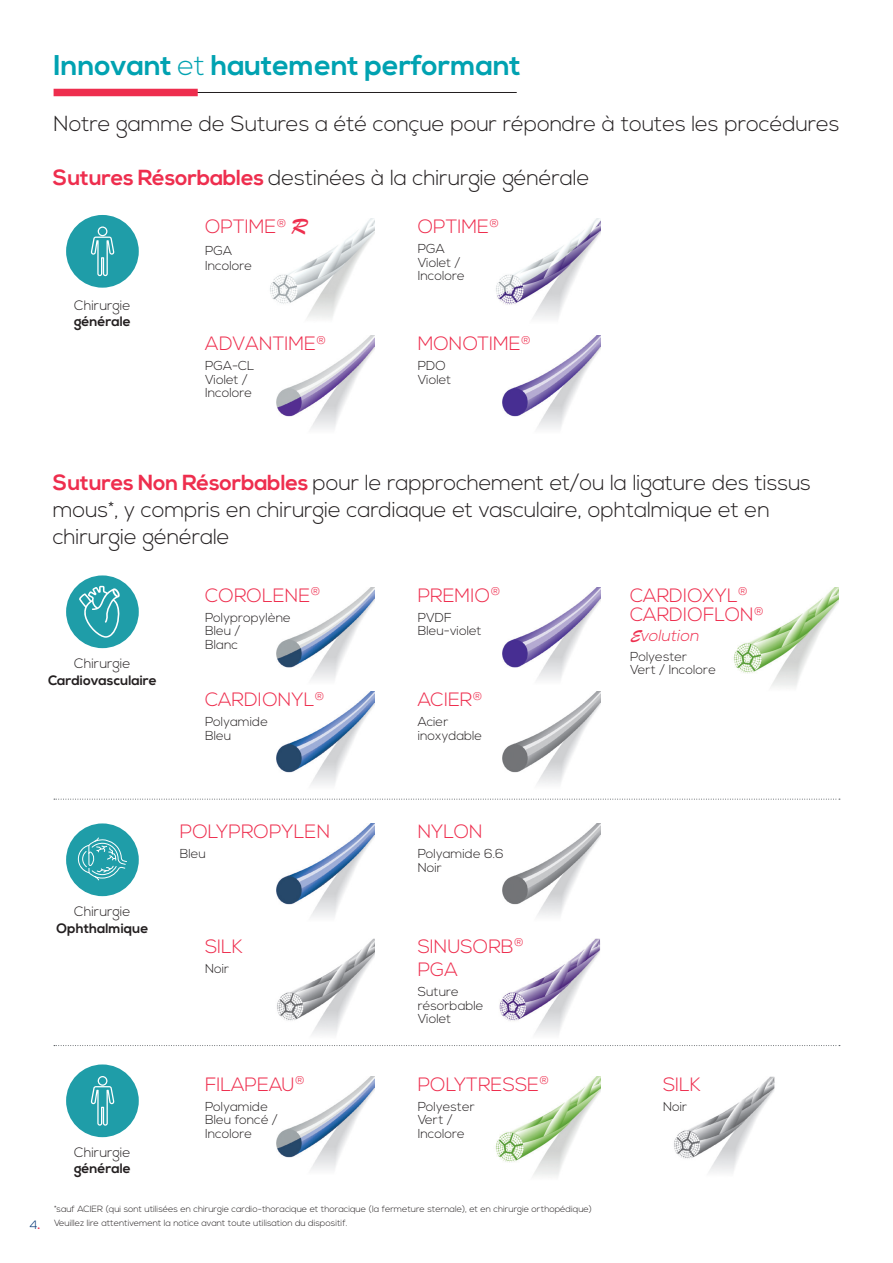
<style>
.page{position:relative;width:893px;height:1263px;background:#fff}
.page>*{position:absolute;margin:0;border:0;box-sizing:border-box;transform-origin:0 0}
.t1{font:700 28.5px "Nexa";color:#00a2b1}
.t2{font:300 21.75px/27px "Nexa";letter-spacing:-.01em;color:#231f20}
.t3{font:300 19.35px/23.1px "Nexa";color:#ee2e4e}
.t4{font:italic 300 16.2px "Nexa";color:#ee2e4e}
.t5{font:700 13.65px/16.4px "Nexa";color:#231f20;text-align:center}
.t6{font:300 13.65px/16.4px "Nexa";color:#231f20}
.t7{font:300 12.9px/13.8px "Nexa";color:#231f20}
.t8{font:300 12px "Nexa";color:#013374}
.t9{font:300 9px "Nexa";color:#231f20}
.s1{font-weight:300}
.s2{font-weight:700;color:#ee2e4e}
.s3{font-weight:700}
.s4{font-family:"Brush Script";font-weight:400;font-size:23.1px}
.s5{font-family:"Brush Script";font-weight:400}
</style>
<div class="page">
<img style="left:499px;top:938px;width:102px;height:96px">
<img style="left:733px;top:587px;width:106px;height:100px">
<img style="left:674px;top:1076px;width:101px;height:97px">
<img style="left:270px;top:219px;width:105px;height:99px">
<img style="left:496px;top:219px;width:105px;height:99px">
<img style="left:276px;top:335px;width:99px;height:94px">
<img style="left:502px;top:335px;width:99px;height:94px">
<img style="left:502px;top:587px;width:99px;height:93px">
<img style="left:276px;top:587px;width:99px;height:93px">
<img style="left:276px;top:692px;width:99px;height:93px">
<img style="left:276px;top:823px;width:99px;height:94px">
<img style="left:276px;top:1076px;width:99px;height:94px">
<img style="left:502px;top:823px;width:99px;height:93px">
<img style="left:502px;top:692px;width:99px;height:92px">
<img style="left:277px;top:938px;width:98px;height:97px">
<img style="left:495px;top:1076px;width:106px;height:100px">
<hr style="left:117px;top:92px;width:400px;height:1px;background:#231f20">
<div style="left:54px;top:89px;width:144px;height:7px;background:#ee2e4e"></div>
<div style="left:66px;top:215px;width:73px;height:73px;background:#1f9da8;border-radius:50%"></div>
<svg style="left:91px;top:226px;width:23px;height:50px"></svg>
<div style="left:66px;top:1064px;width:73px;height:73px;background:#1f9da8;border-radius:50%"></div>
<svg style="left:91px;top:1076px;width:23px;height:50px"></svg>
<div style="left:66px;top:823px;width:73px;height:73px;background:#1f9da8;border-radius:50%"></div>
<svg style="left:78px;top:837px;width:49px;height:43px"></svg>
<div style="left:66px;top:575px;width:73px;height:73px;background:#1f9da8;border-radius:50%"></div>
<svg style="left:79px;top:586px;width:41px;height:52px"></svg>
<svg style="left:54px;top:799px;width:786px;height:1px"></svg>
<svg style="left:54px;top:1045px;width:786px;height:1px"></svg>
<p class="t1" style="left:54px;top:49px;width:469px">Innovant <span class="s1">et</span> hautement performant</p>
<p class="t2" style="left:54px;top:111px;width:787px">Notre gamme de Sutures a été conçue pour répondre à toutes les procédures</p>
<p class="t2" style="left:53px;top:165px;width:538px"><span class="s2">Sutures Résorbables</span> destinées à la chirurgie générale</p>
<p class="t6" style="left:74px;top:298px;width:58px">Chirurgie <span class="s3">générale</span></p>
<p class="t3" style="left:205px;top:216px;width:102px">OPTIME<sup>®</sup> <span class="s4">R</span></p>
<p class="t7" style="left:205px;top:243px;width:49px;line-height:15.5px">PGA<br>Incolore</p>
<p class="t3" style="left:205px;top:333px;width:123px">ADVANTIME<sup>®</sup></p>
<p class="t7" style="left:205px;top:359px;width:51px">PGA-CL<br>Violet /<br>Incolore</p>
<p class="t3" style="left:418px;top:216px;width:83px">OPTIME<sup>®</sup></p>
<p class="t7" style="left:418px;top:242px;width:49px">PGA<br>Violet /<br>Incolore</p>
<p class="t3" style="left:418px;top:333px;width:115px">MONOTIME<sup>®</sup></p>
<p class="t7" style="left:418px;top:359px;width:30px">PDO</p>
<p class="t7" style="left:418px;top:373px;width:35px">Violet</p>
<p class="t2" style="left:53px;top:470px;width:760px"><span class="s2">Sutures Non Résorbables</span> pour le rapprochement et/ou la ligature des tissus mous*, y compris en chirurgie cardiaque et vasculaire, ophtalmique et en chirurgie générale</p>
<p class="t5" style="left:48px;top:656px;width:110px"><span class="s1">Chirurgie<br></span>Cardiovasculaire</p>
<p class="t3" style="left:205px;top:584px;width:117px">COROLENE<sup>®</sup></p>
<p class="t7" style="left:205px;top:611px;width:87px">Polypropylène</p>
<p class="t7" style="left:205px;top:625px;width:37px">Bleu /</p>
<p class="t7" style="left:205px;top:638px;width:34px">Blanc</p>
<p class="t3" style="left:205px;top:689px;width:121px">CARDIONYL<sup>®</sup></p>
<p class="t7" style="left:205px;top:715px;width:65px">Polyamide</p>
<p class="t7" style="left:205px;top:729px;width:28px">Bleu</p>
<p class="t3" style="left:418px;top:584px;width:84px">PREMIO<sup>®</sup></p>
<p class="t7" style="left:418px;top:611px;width:66px">PVDF<br>Bleu-violet</p>
<p class="t3" style="left:418px;top:689px;width:67px">ACIER<sup>®</sup></p>
<p class="t7" style="left:418px;top:715px;width:32px">Acier</p>
<p class="t7" style="left:418px;top:729px;width:66px">inoxydable</p>
<p class="t3" style="left:630px;top:586px;width:135px;line-height:19.4px">CARDIOXYL<sup>®<br></sup>CARDIOFLON<sup>®</sup></p>
<p class="t4" style="left:630px;top:626px;width:73px"><span class="s5">E</span>volution</p>
<p class="t7" style="left:630px;top:650px;width:87px">Polyester<br>Vert / Incolore</p>
<p class="t5" style="left:57px;top:904px;width:93px"><span class="s1">Chirurgie<br></span>Ophthalmique</p>
<p class="t3" style="left:180px;top:821px;width:152px">POLYPROPYLEN</p>
<p class="t7" style="left:180px;top:847px;width:28px">Bleu</p>
<p class="t3" style="left:205px;top:935px;width:39px">SILK</p>
<p class="t7" style="left:205px;top:962px;width:26px">Noir</p>
<p class="t3" style="left:418px;top:821px;width:67px">NYLON</p>
<p class="t7" style="left:418px;top:847px;width:88px">Polyamide 6.6</p>
<p class="t7" style="left:418px;top:861px;width:26px">Noir</p>
<p class="t3" style="left:418px;top:935px;width:108px">SINUSORB<sup>®<br></sup>PGA</p>
<p class="t7" style="left:418px;top:985px;width:67px">Suture résorbable<br>Violet</p>
<p class="t8" style="left:30px;top:1218px;width:12px">4<span class="s2">.</span></p>
<p class="t6" style="left:74px;top:1145px;width:58px">Chirurgie <span class="s3">générale</span></p>
<p class="t3" style="left:205px;top:1073px;width:102px">FILAPEAU<sup>®</sup></p>
<p class="t7" style="left:205px;top:1100px;width:65px">Polyamide</p>
<p class="t7" style="left:205px;top:1114px;width:74px">Bleu foncé /</p>
<p class="t7" style="left:205px;top:1127px;width:49px">Incolore</p>
<p class="t3" style="left:418px;top:1073px;width:133px">POLYTRESSE<sup>®</sup></p>
<p class="t7" style="left:418px;top:1100px;width:59px">Polyester<br>Vert /<br>Incolore</p>
<p class="t9" style="left:54px;top:1204px;width:539px">*sauf ACIER (qui sont utilisées en chirurgie cardio-thoracique et thoracique (la fermeture sternale), et en chirurgie orthopédique)</p>
<p class="t9" style="left:54px;top:1218px;width:295px">Veuillez lire attentivement la notice avant toute utilisation du dispositif.</p>
<p class="t3" style="left:663px;top:1073px;width:39px">SILK</p>
<p class="t7" style="left:663px;top:1100px;width:26px">Noir</p>
</div>
